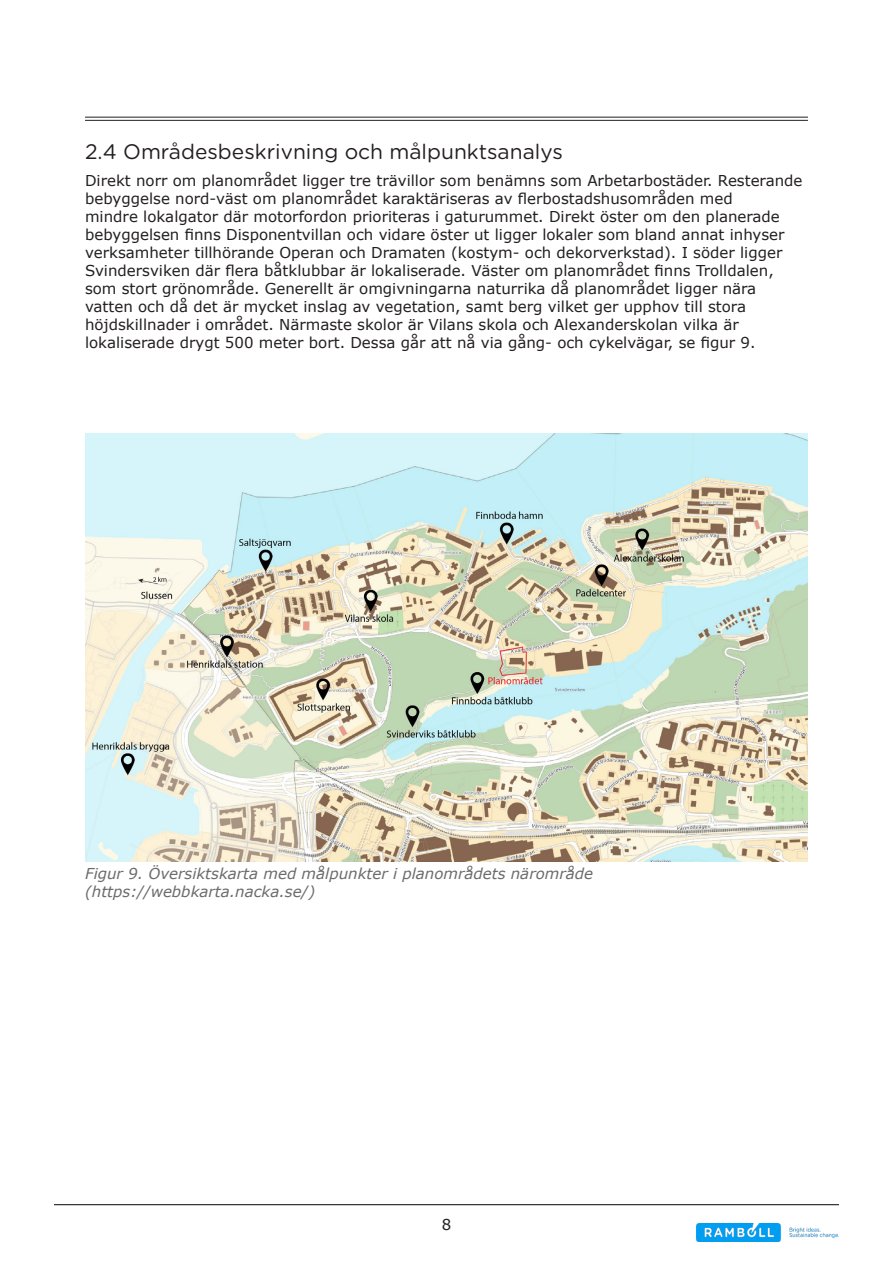
<style>
.page{position:relative;width:893px;height:1263px;background:#fff}
.page>*{position:absolute;margin:0;border:0;box-sizing:border-box;transform-origin:0 0}
.Rubrik_1{font:21px "Gotham Rounded";color:#231f20}
.Brödtext{font:15px/18px "Verdana";color:#231f20}
.Figurtext{font:italic 15px/18px "Verdana";color:#6b6b6b}
</style>
<div class="page">
<hr style="left:85px;top:117px;width:723px;height:1px;background:#231f20">
<hr style="left:85px;top:120px;width:723px;height:1px;background:#231f20">
<hr style="left:54px;top:1204px;width:785px;height:1px;background:#231f20">
<img style="left:697px;top:1224px;width:142px;height:17px">
<img style="left:85px;top:434px;width:723px;height:428px">
<p class="Rubrik_1" style="left:85px;top:137px;width:479px">2.4 Områdesbeskrivning och målpunktsanalys</p>
<p class="Brödtext" style="left:85px;top:171px;width:719px">Direkt norr om planområdet ligger tre trävillor som benämns som Arbetarbostäder. Resterande bebyggelse nord-väst om planområdet karaktäriseras av flerbostadshusområden med<br>mindre lokalgator där motorfordon prioriteras i gaturummet. Direkt öster om den planerade bebyggelsen finns Disponentvillan och vidare öster ut ligger lokaler som bland annat inhyser verksamheter tillhörande Operan och Dramaten (kostym- och dekorverkstad). I söder ligger Svindersviken där flera båtklubbar är lokaliserade. Väster om planområdet finns Trolldalen, som stort grönområde. Generellt är omgivningarna naturrika då planområdet ligger nära vatten och då det är mycket inslag av vegetation, samt berg vilket ger upphov till stora höjdskillnader i området. Närmaste skolor är Vilans skola och Alexanderskolan vilka är lokaliserade drygt 500 meter bort. Dessa går att nå via gång- och cykelvägar, se figur 9.</p>
<p class="Figurtext" style="left:85px;top:865px;width:510px">Figur 9. Översiktskarta med målpunkter i planområdets närområde (https://webbkarta.nacka.se/)</p>
<p class="Brödtext" style="left:442px;top:1215px;width:11px">8</p>
</div>
